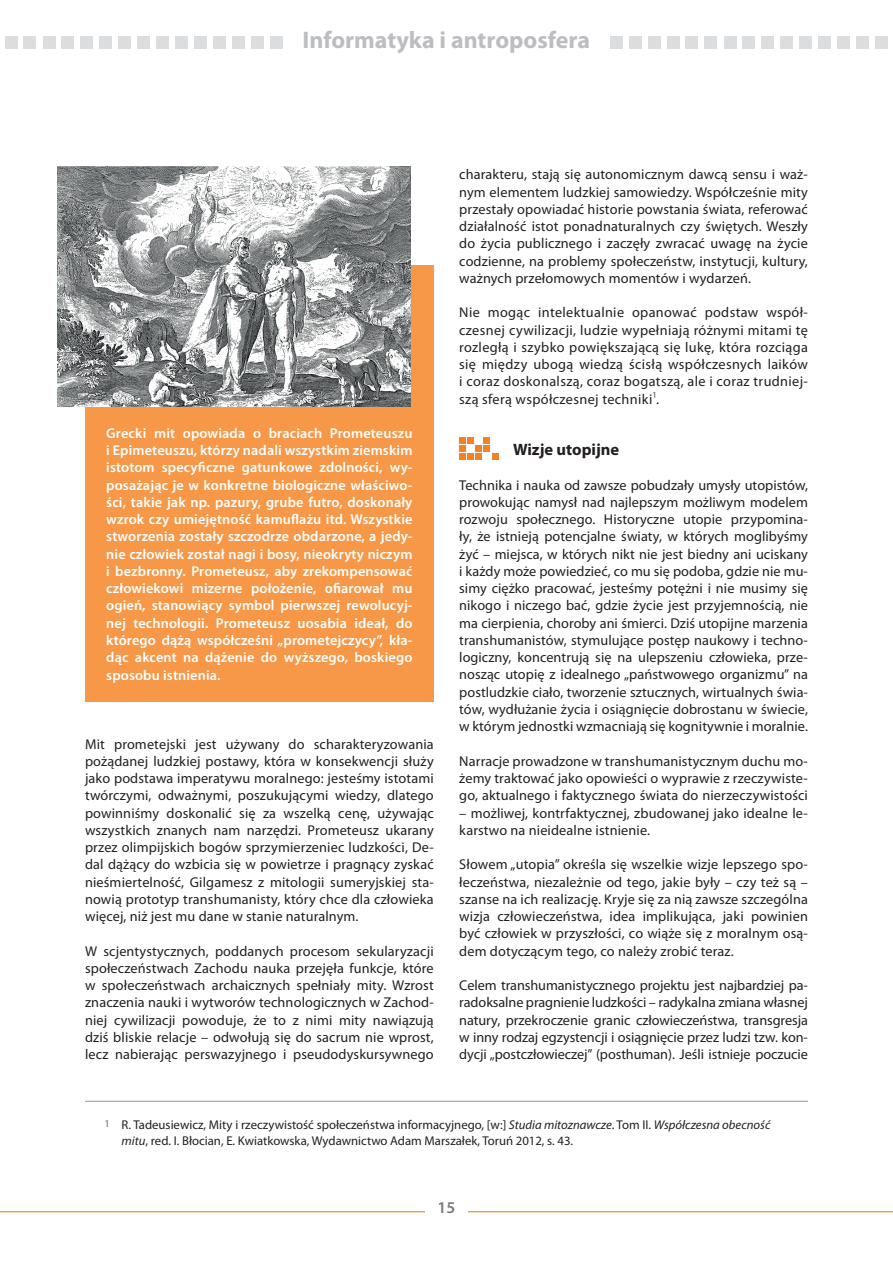
<style>
.page{position:relative;width:893px;height:1263px;background:#fff}
.page>*{position:absolute;margin:0;border:0;box-sizing:border-box;transform-origin:0 0}
.t1{font:700 24px "Myriad Pro";color:#bcbdc0}
.t2{font:700 16.5px "Myriad Pro";color:#231f20}
.t3{font:600 16.5px "Myriad Pro";color:#76787b}
.t4{font:14.25px/17.2px "Myriad Pro";letter-spacing:.01em;color:#231f20;text-align:justify}
.t5{font:600 14.25px/17.2px "Myriad Pro";letter-spacing:.01em;color:#fff;text-align:justify}
.t6{font:12.75px/15.8px "Myriad Pro";color:#231f20}
.s1{color:#6c6d70}
.s2{font-style:italic}
</style>
<div class="page">
<hr style="left:0;top:1211px;width:893px;height:1px;background:#f58220">
<div style="left:425px;top:1195px;width:43px;height:23px;background:#fff"></div>
<div style="left:875px;top:36px;width:12px;height:13px;background:#dcdddf"></div>
<div style="left:856px;top:36px;width:13px;height:13px;background:#dcdddf"></div>
<div style="left:818px;top:36px;width:13px;height:13px;background:#dcdddf"></div>
<div style="left:799px;top:36px;width:13px;height:13px;background:#dcdddf"></div>
<div style="left:780px;top:36px;width:13px;height:13px;background:#dcdddf"></div>
<div style="left:648px;top:36px;width:13px;height:13px;background:#dcdddf"></div>
<div style="left:610px;top:36px;width:13px;height:13px;background:#dcdddf"></div>
<div style="left:629px;top:36px;width:13px;height:13px;background:#dcdddf"></div>
<div style="left:724px;top:36px;width:12px;height:13px;background:#dcdddf"></div>
<div style="left:704px;top:36px;width:13px;height:13px;background:#dcdddf"></div>
<div style="left:667px;top:36px;width:13px;height:13px;background:#dcdddf"></div>
<div style="left:742px;top:36px;width:13px;height:13px;background:#dcdddf"></div>
<div style="left:685px;top:36px;width:13px;height:13px;background:#dcdddf"></div>
<div style="left:761px;top:36px;width:13px;height:13px;background:#dcdddf"></div>
<div style="left:837px;top:36px;width:13px;height:13px;background:#dcdddf"></div>
<div style="left:270px;top:36px;width:12px;height:13px;background:#dcdddf"></div>
<div style="left:213px;top:36px;width:13px;height:13px;background:#dcdddf"></div>
<div style="left:232px;top:36px;width:13px;height:13px;background:#dcdddf"></div>
<div style="left:99px;top:36px;width:13px;height:13px;background:#dcdddf"></div>
<div style="left:61px;top:36px;width:13px;height:13px;background:#dcdddf"></div>
<div style="left:23px;top:36px;width:13px;height:13px;background:#dcdddf"></div>
<div style="left:5px;top:36px;width:12px;height:13px;background:#dcdddf"></div>
<div style="left:43px;top:36px;width:12px;height:13px;background:#dcdddf"></div>
<div style="left:80px;top:36px;width:13px;height:13px;background:#dcdddf"></div>
<div style="left:175px;top:36px;width:13px;height:12px;background:#dcdddf"></div>
<div style="left:156px;top:36px;width:13px;height:13px;background:#dcdddf"></div>
<div style="left:118px;top:36px;width:13px;height:13px;background:#dcdddf"></div>
<div style="left:137px;top:36px;width:13px;height:13px;background:#dcdddf"></div>
<div style="left:251px;top:36px;width:13px;height:13px;background:#dcdddf"></div>
<div style="left:194px;top:36px;width:13px;height:13px;background:#dcdddf"></div>
<div style="left:85px;top:265px;width:349px;height:437px;background:#f79848"></div>
<svg style="left:459px;top:437px;width:39px;height:23px"></svg>
<hr style="left:85px;top:1101px;width:723px;height:1px;background:#939598">
<img style="left:57px;top:167px;width:353px;height:239px">
<h1 class="t1" style="left:302px;top:25px;width:289px">Informatyka i antroposfera</h1>
<p class="t5" style="left:106px;top:424px;width:308px">Grecki mit opowiada o braciach Prometeuszu i Epimeteuszu, którzy nadali wszystkim ziemskim istotom specyficzne gatunkowe zdolności, wy&shy;posażając je w konkretne biologiczne właściwo&shy;ści, takie jak np. pazury, grube futro, doskonały wzrok czy umiejętność kamuflażu itd. Wszystkie stworzenia zostały szczodrze obdarzone, a jedy&shy;nie człowiek został nagi i bosy, nieokryty niczym i bezbronny. Prometeusz, aby zrekompensować człowiekowi mizerne położenie, ofiarował mu ogień, stanowiący symbol pierwszej rewolucyj&shy;nej technologii. Prometeusz uosabia ideał, do którego dążą współcześni „prometejczycy”, kła&shy;dąc akcent na dążenie do wyższego, boskiego sposobu istnienia.</p>
<p class="t4" style="left:85px;top:735px;width:350px">Mit prometejski jest używany do scharakteryzowania pożądanej ludzkiej postawy, która w konsekwencji służy jako podstawa imperatywu moralnego: jesteśmy istotami twórczymi, odważnymi, poszukującymi wiedzy, dlatego powinniśmy doskonalić się za wszelką cenę, używając wszystkich znanych nam narzędzi. Prometeusz ukarany przez olimpijskich bogów sprzymierzeniec ludzkości, De&shy;dal dążący do wzbicia się w powietrze i pragnący zyskać nieśmiertelność, Gilgamesz z mitologii sumeryjskiej sta&shy;nowią prototyp transhumanisty, który chce dla człowieka więcej, niż jest mu dane w stanie naturalnym.</p>
<p class="t4" style="left:85px;top:942px;width:350px">W scjentystycznych, poddanych procesom sekularyzacji społeczeństwach Zachodu nauka przejęła funkcje, które w społeczeństwach archaicznych spełniały mity. Wzrost znaczenia nauki i wytworów technologicznych w Zachod&shy;niej cywilizacji powoduje, że to z nimi mity nawiązują dziś bliskie relacje – odwołują się do sacrum nie wprost, lecz nabierając perswazyjnego i pseudodyskursywnego</p>
<p class="t4" style="left:459px;top:166px;width:350px">charakteru, stają się autonomicznym dawcą sensu i waż&shy;nym elementem ludzkiej samowiedzy. Współcześnie mity przestały opowiadać historie powstania świata, referować działalność istot ponadnaturalnych czy świętych. Weszły do życia publicznego i zaczęły zwracać uwagę na życie codzienne, na problemy społeczeństw, instytucji, kultury, ważnych przełomowych momentów i wydarzeń.</p>
<p class="t4" style="left:459px;top:304px;width:350px">Nie mogąc intelektualnie opanować podstaw współ&shy;czesnej cywilizacji, ludzie wypełniają różnymi mitami tę rozległą i szybko powiększającą się lukę, która rozciąga się między ubogą wiedzą ścisłą współczesnych laików i coraz doskonalszą, coraz bogatszą, ale i coraz trudniej&shy;szą sferą współczesnej techniki<span class="s1">¹</span>.</p>
<p class="t2" style="left:513px;top:439px;width:107px">Wizje utopijne</p>
<p class="t4" style="left:459px;top:476px;width:350px">Technika i nauka od zawsze pobudzały umysły utopistów, prowokując namysł nad najlepszym możliwym modelem rozwoju społecznego. Historyczne utopie przypomina&shy;ły, że istnieją potencjalne światy, w których moglibyśmy żyć – miejsca, w których nikt nie jest biedny ani uciskany i każdy może powiedzieć, co mu się podoba, gdzie nie mu&shy;simy ciężko pracować, jesteśmy potężni i nie musimy się nikogo i niczego bać, gdzie życie jest przyjemnością, nie ma cierpienia, choroby ani śmierci. Dziś utopijne marzenia transhumanistów, stymulujące postęp naukowy i techno&shy;logiczny, koncentrują się na ulepszeniu człowieka, prze&shy;nosząc utopię z idealnego „państwowego organizmu” na postludzkie ciało, tworzenie sztucznych, wirtualnych świa&shy;tów, wydłużanie życia i osiągnięcie dobrostanu w świecie, w którym jednostki wzmacniają się kognitywnie i moralnie.</p>
<p class="t4" style="left:459px;top:752px;width:350px">Narracje prowadzone w transhumanistycznym duchu mo&shy;żemy traktować jako opowieści o wyprawie z rzeczywiste&shy;go, aktualnego i faktycznego świata do nierzeczywistości</p>
<p class="t4" style="left:459px;top:804px;width:350px">– możliwej, kontrfaktycznej, zbudowanej jako idealne le&shy;karstwo na nieidealne istnienie.</p>
<p class="t4" style="left:459px;top:856px;width:350px">Słowem „utopia” określa się wszelkie wizje lepszego spo&shy;łeczeństwa, niezależnie od tego, jakie były – czy też są – szanse na ich realizację. Kryje się za nią zawsze szczególna wizja człowieczeństwa, idea implikująca, jaki powinien być człowiek w przyszłości, co wiąże się z moralnym osą&shy;dem dotyczącym tego, co należy zrobić teraz.</p>
<p class="t4" style="left:459px;top:976px;width:350px">Celem transhumanistycznego projektu jest najbardziej pa&shy;radoksalne pragnienie ludzkości – radykalna zmiana własnej natury, przekroczenie granic człowieczeństwa, transgresja w inny rodzaj egzystencji i osiągnięcie przez ludzi tzw. kon&shy;dycji „postczłowieczej” (posthuman). Jeśli istnieje poczucie</p>
<p class="t6" style="left:122px;top:1117px;width:650px;text-indent:-17px"><sup>1</sup> R. Tadeusiewicz, Mity i rzeczywistość społeczeństwa informacyjnego, [w:] <span class="s2">Studia mitoznawcze</span>. Tom II. <span class="s2">Współczesna obecność mitu</span>, red. I. Błocian, E. Kwiatkowska, Wydawnictwo Adam Marszałek, Toruń 2012, s. 43.</p>
<p class="t3" style="left:438px;top:1197px;width:19px">15</p>
</div>
